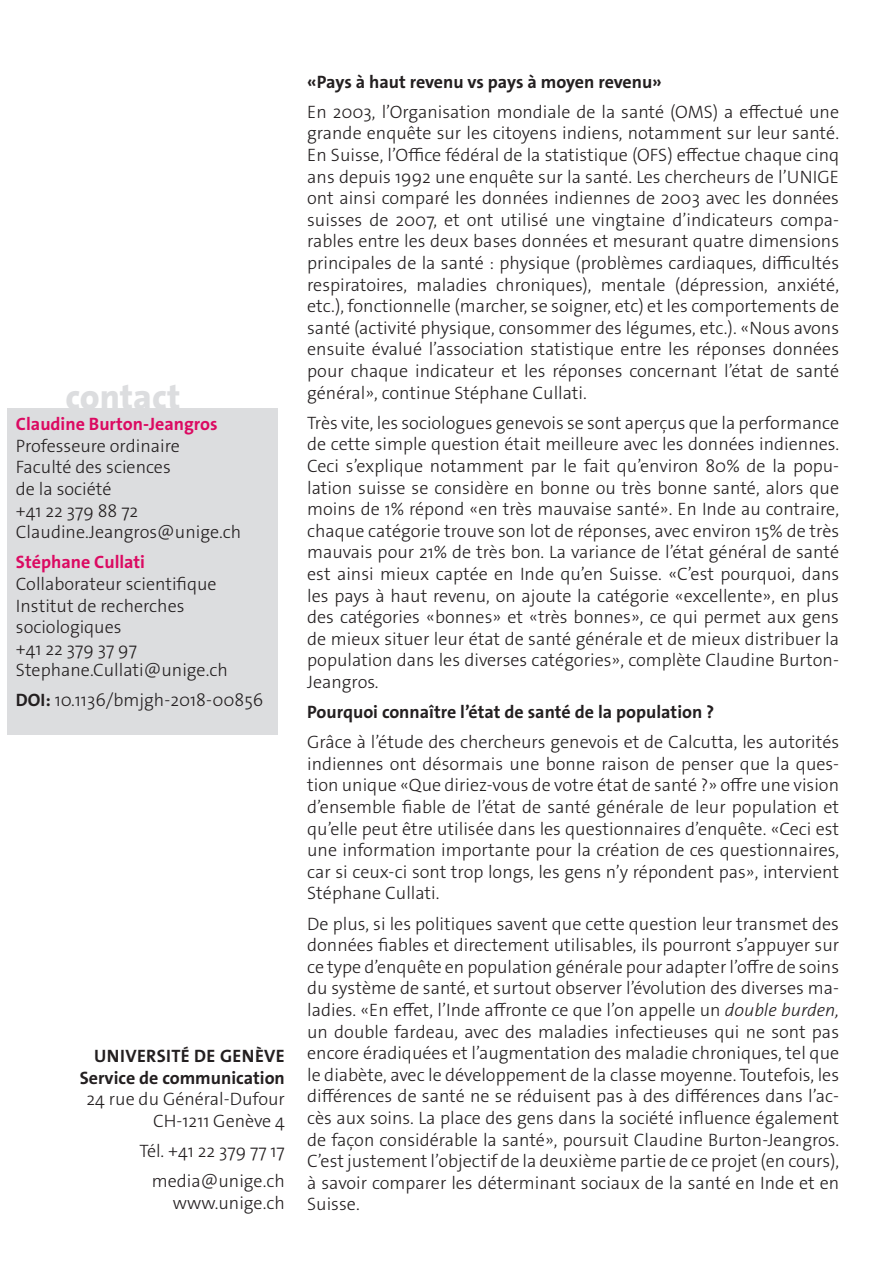
<style>
.page{position:relative;width:893px;height:1263px;background:#fff}
.page>*{position:absolute;margin:0;border:0;box-sizing:border-box;transform-origin:0 0}
._4__texte_courant{font:800 35.7px "The Sans Os F";color:#dcdddf}
._4__texte_courant-2{font:300 18px/21.6px "The Sans Os F";color:#231f20;text-align:justify}
.texte_courant{font:300 18px/21.6px "The Sans Os F";color:#231f20;text-align:right}
._4__texte_courant-3{font:700 18px "The Sans Os F";color:#231f20}
.texte_courant-2{font:700 18px "The Sans Os F";letter-spacing:.02em;color:#231f20}
.s1{font-weight:700;color:#db0a62}
.s2{font-weight:700}
.s3{font-style:italic}
</style>
<div class="page">
<div style="left:7px;top:408px;width:271px;height:327px;background:#dcdddf"></div>
<p class="_4__texte_courant" style="left:66px;top:374px;width:116px">contact</p>
<p class="_4__texte_courant-2" style="left:16px;top:413px;width:227px;text-align:left"><span class="s1">Claudine Burton-Jeangros<br></span>Professeure ordinaire<br>Faculté des sciences<br>de la société<br>+41 22 379 88 72<br>Claudine.Jeangros@unige.ch</p>
<p class="_4__texte_courant-2" style="left:16px;top:552px;width:213px;text-align:left"><span class="s1">Stéphane Cullati<br></span>Collaborateur scientifique<br>Institut de recherches sociologiques<br>+41 22 379 37 97<br>Stephane.Cullati@unige.ch</p>
<p class="_4__texte_courant-2" style="left:16px;top:690px;width:249px"><span class="s2">DOI:</span> 10.1136/bmjgh-2018-00856</p>
<p class="texte_courant-2" style="left:94px;top:1044px;width:192px">UNIVERSITÉ DE GENÈVE</p>
<p class="texte_courant" style="left:80px;top:1067px;width:207px"><span class="s2">Service de communication<br></span>24 rue du Général-Dufour<br>CH-1211 Genève 4</p>
<p class="texte_courant" style="left:139px;top:1140px;width:147px">Tél. +41 22 379 77 17</p>
<p class="texte_courant" style="left:152px;top:1170px;width:135px">media@unige.ch www.unige.ch</p>
<p class="_4__texte_courant-3" style="left:307px;top:70px;width:356px">«Pays à haut revenu vs pays à moyen revenu»</p>
<p class="_4__texte_courant-2" style="left:307px;top:101px;width:533px">En 2003, l’Organisation mondiale de la santé (OMS) a effectué une grande enquête sur les citoyens indiens, notamment sur leur santé.<br>En Suisse, l’Office fédéral de la statistique (OFS) effectue chaque cinq ans depuis 1992 une enquête sur la santé. Les chercheurs de l’UNIGE ont ainsi comparé les données indiennes de 2003 avec les données suisses de 2007, et ont utilisé une vingtaine d’indicateurs compa&shy;rables entre les deux bases données et mesurant quatre dimensions principales de la santé : physique (problèmes cardiaques, difficultés respiratoires, maladies chroniques), mentale (dépression, anxiété, etc.), fonctionnelle (marcher, se soigner, etc) et les comportements de santé (activité physique, consommer des légumes, etc.). «Nous avons ensuite évalué l’association statistique entre les réponses données pour chaque indicateur et les réponses concernant l’état de santé général», continue Stéphane Cullati.</p>
<p class="_4__texte_courant-2" style="left:307px;top:412px;width:533px">Très vite, les sociologues genevois se sont aperçus que la performance de cette simple question était meilleure avec les données indiennes.<br>Ceci s’explique notamment par le fait qu’environ 80% de la popu&shy;lation suisse se considère en bonne ou très bonne santé, alors que moins de 1% répond «en très mauvaise santé». En Inde au contraire, chaque catégorie trouve son lot de réponses, avec environ 15% de très mauvais pour 21% de très bon. La variance de l’état général de santé est ainsi mieux captée en Inde qu’en Suisse. «C’est pourquoi, dans les pays à haut revenu, on ajoute la catégorie «excellente», en plus des catégories «bonnes» et «très bonnes», ce qui permet aux gens de mieux situer leur état de santé générale et de mieux distribuer la population dans les diverses catégories», complète Claudine Burton-Jeangros.</p>
<p class="_4__texte_courant-3" style="left:307px;top:700px;width:409px">Pourquoi connaître l’état de santé de la population ?</p>
<p class="_4__texte_courant-2" style="left:307px;top:731px;width:533px">Grâce à l’étude des chercheurs genevois et de Calcutta, les autorités indiennes ont désormais une bonne raison de penser que la ques&shy;tion unique «Que diriez-vous de votre état de santé ?» offre une vision d’ensemble fiable de l’état de santé générale de leur population et qu’elle peut être utilisée dans les questionnaires d’enquête. «Ceci est une information importante pour la création de ces questionnaires, car si ceux-ci sont trop longs, les gens n’y répondent pas», intervient Stéphane Cullati.</p>
<p class="_4__texte_courant-2" style="left:307px;top:913px;width:533px">De plus, si les politiques savent que cette question leur transmet des données fiables et directement utilisables, ils pourront s’appuyer sur ce type d’enquête en population générale pour adapter l’offre de soins du système de santé, et surtout observer l’évolution des diverses ma&shy;ladies. «En effet, l’Inde affronte ce que l’on appelle un <span class="s3">double burden, </span>un double fardeau, avec des maladies infectieuses qui ne sont pas encore éradiquées et l’augmentation des maladie chroniques, tel que le diabète, avec le développement de la classe moyenne. Toutefois, les différences de santé ne se réduisent pas à des différences dans l’ac&shy;cès aux soins. La place des gens dans la société influence également de façon considérable la santé», poursuit Claudine Burton-Jeangros.<br>C’est justement l’objectif de la deuxième partie de ce projet (en cours), à savoir comparer les déterminant sociaux de la santé en Inde et en Suisse.</p>
</div>
